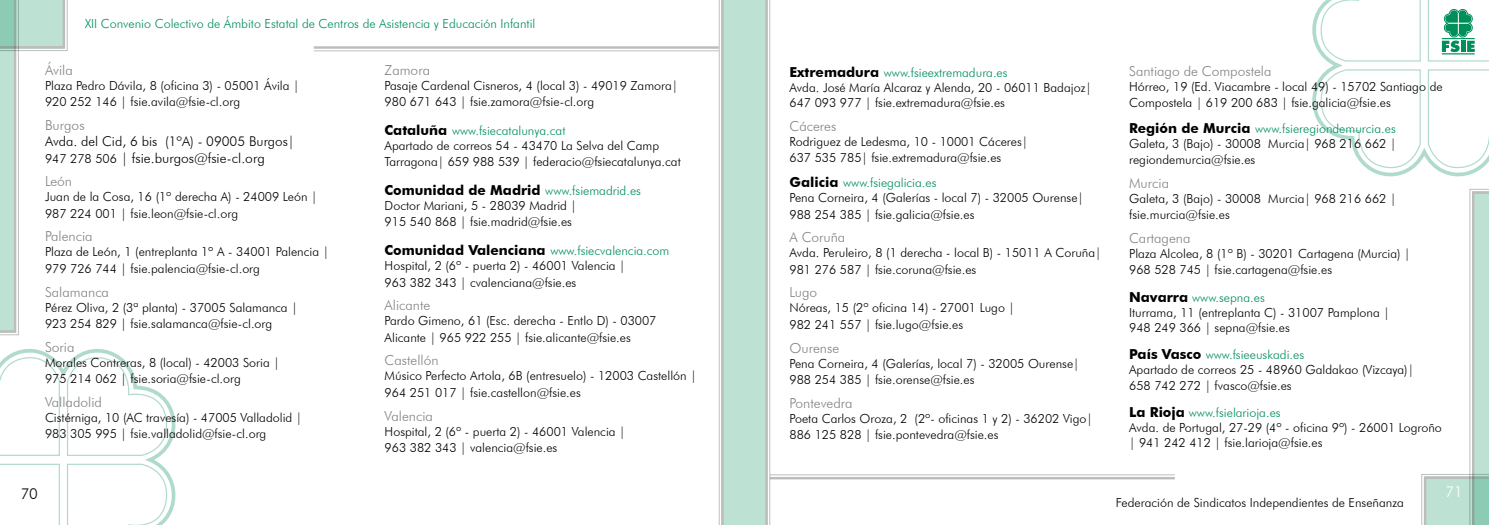
<style>
.page{position:relative;width:1489px;height:525px;background:#fff}
.page>*{position:absolute;margin:0;border:0;box-sizing:border-box;transform-origin:0 0}
.t1{font:300 15px "Futura BT";color:#000}
.t2{font:300 15px "Futura BT";color:#fff}
.t3{font:300 13.75px "Futura BT";color:#838382}
.t4{font:300 13.75px/23.6px "Futura BT";color:#000}
.t5{font:700 13.75px "Futura BT";color:#000}
.t6{font:300 13.5px "Futura BT";color:#000}
.t7{font:300 12.5px/16.5px "Futura BT";color:#000}
.t8{font:300 12.5px "Futura BT";color:#008f5b}
.s1{font-size:13.38px}
.s2{font-size:12.5px}
.s3{color:#838382}
.s4{font-weight:700;font-size:13.75px}
.s5{color:#008f5b}
.s6{font-weight:300;font-size:12.5px;color:#008f5b}
</style>
<div class="page">
<svg style="left:0;top:0;width:68px;height:335px"></svg>
<svg style="left:718px;top:0;width:52px;height:524px;background:#c3e1d6"></svg>
<svg style="left:1421px;top:188px;width:67px;height:336px"></svg>
<hr style="left:314px;top:50px;width:404px;height:1px;background:#000">
<hr style="left:314px;top:46px;width:404px;height:3px;background:#000">
<hr style="left:770px;top:474px;width:404px;height:1px;background:#000">
<hr style="left:770px;top:476px;width:404px;height:3px;background:#000">
<svg style="left:0;top:349px;width:176px;height:175px"></svg>
<svg style="left:1312px;top:9px;width:162px;height:168px"></svg>
<svg style="left:1318px;top:0;width:170px;height:173px"></svg>
<p class="t8" style="left:85px;top:16px;width:452px">XII Convenio Colectivo de Ámbito Estatal de Centros de Asistencia y Educación Infantil</p>
<p class="t3" style="left:45px;top:61px;width:29px">Ávila</p>
<p class="t7" style="left:45px;top:77px;width:256px">Plaza Pedro Dávila, 8 (oficina 3) - 05001 Ávila |<br>920 252 146 | fsie.avila@fsie-cl.org</p>
<p class="t3" style="left:45px;top:116px;width:41px">Burgos</p>
<p class="t6" style="left:45px;top:133px;width:251px">Avda. del Cid, 6 bis (1<span class="s1">º</span>A) - 09005 Burgos|</p>
<p class="t4" style="left:45px;top:146px;width:221px"><span class="s2">947 278 506</span> | fsie.burgos@fsie-cl.org<br><span class="s3">León</span></p>
<p class="t7" style="left:45px;top:188px;width:274px">Juan de la Cosa, 16 (1º derecha A) - 24009 León |<br>987 224 001 | fsie.leon@fsie-cl.org</p>
<p class="t3" style="left:45px;top:228px;width:49px">Palencia</p>
<p class="t7" style="left:45px;top:243px;width:285px">Plaza de León, 1 (entreplanta 1º A - 34001 Palencia |<br>979 726 744 | fsie.palencia@fsie-cl.org</p>
<p class="t3" style="left:45px;top:283px;width:66px">Salamanca</p>
<p class="t7" style="left:45px;top:298px;width:254px">Pérez Oliva, 2 (3ª planta) - 37005 Salamanca |<br>923 254 829 | fsie.salamanca@fsie-cl.org</p>
<p class="t3" style="left:45px;top:338px;width:31px">Soria</p>
<p class="t7" style="left:45px;top:354px;width:236px">Morales Contreras, 8 (local) - 42003 Soria |<br>975 214 062 | fsie.soria@fsie-cl.org</p>
<p class="t3" style="left:45px;top:393px;width:58px">Valladolid</p>
<p class="t7" style="left:45px;top:409px;width:259px">Cistérniga, 10 (AC travesía) - 47005 Valladolid |<br>983 305 995 | fsie.valladolid@fsie-cl.org</p>
<p class="t3" style="left:384px;top:61px;width:47px">Zamora</p>
<p class="t7" style="left:384px;top:77px;width:295px">Pasaje Cardenal Cisneros, 4 (local 3) - 49019 Zamora|<br>980 671 643 | fsie.zamora@fsie-cl.org</p>
<p class="t7" style="left:384px;top:123px;width:276px;line-height:15px"><span class="s4">Cataluña</span> <span class="s5">www.fsiecatalunya.cat<br></span>Apartado de correos 54 - 43470 La Selva del Camp</p>
<p class="t7" style="left:384px;top:153px;width:297px">Tarragona| 659 988 539 | federacio@fsiecatalunya.cat</p>
<p class="t5" style="left:384px;top:181px;width:258px">Comunidad de Madrid <span class="s6">www.fsiemadrid.es</span></p>
<p class="t7" style="left:384px;top:197px;width:194px">Doctor Mariani, 5 - 28039 Madrid |<br>915 540 868 | fsie.madrid@fsie.es</p>
<p class="t7" style="left:384px;top:243px;width:286px;line-height:15px"><span class="s4">Comunidad Valenciana</span> <span class="s5">www.fsiecvalencia.com<br></span>Hospital, 2 (6º - puerta 2) - 46001 Valencia |</p>
<p class="t7" style="left:384px;top:274px;width:193px">963 382 343 | cvalenciana@fsie.es</p>
<p class="t3" style="left:384px;top:297px;width:47px">Alicante</p>
<p class="t7" style="left:384px;top:312px;width:273px">Pardo Gimeno, 61 (Esc. derecha - Entlo D) - 03007<br>Alicante | 965 922 255 | fsie.alicante@fsie.es</p>
<p class="t3" style="left:384px;top:352px;width:55px">Castellón</p>
<p class="t7" style="left:384px;top:367px;width:313px">Músico Perfecto Artola, 6B (entresuelo) - 12003 Castellón |<br>964 251 017 | fsie.castellon@fsie.es</p>
<p class="t3" style="left:384px;top:407px;width:50px">Valencia</p>
<p class="t7" style="left:384px;top:422px;width:242px">Hospital, 2 (6º - puerta 2) - 46001 Valencia |<br>963 382 343 | valencia@fsie.es</p>
<p class="t7" style="left:789px;top:65px;width:304px;line-height:15px"><span class="s4">Extremadura</span> <span class="s5">www.fsieextremadura.es<br></span>Avda. José María Alcaraz y Alenda, 20 - 06011 Badajoz|<br>647 093 977 | fsie.extremadura@fsie.es</p>
<p class="t3" style="left:789px;top:117px;width:48px">Cáceres</p>
<p class="t7" style="left:789px;top:133px;width:240px">Rodriguez de Ledesma, 10 - 10001 Cáceres|<br>637 535 785| fsie.extremadura@fsie.es</p>
<p class="t7" style="left:789px;top:175px;width:296px;line-height:15px"><span class="s4">Galicia</span> <span class="s5">www.fsiegalicia.es<br></span>Pena Corneira, 4 (Galerías - local 7) - 32005 Ourense|</p>
<p class="t7" style="left:789px;top:206px;width:186px">988 254 385 | fsie.galicia@fsie.es</p>
<p class="t3" style="left:789px;top:229px;width:57px">A Coruña</p>
<p class="t7" style="left:789px;top:244px;width:313px">Avda. Peruleiro, 8 (1 derecha - local B) - 15011 A Coruña|<br>981 276 587 | fsie.coruna@fsie.es</p>
<p class="t3" style="left:789px;top:284px;width:29px">Lugo</p>
<p class="t7" style="left:789px;top:299px;width:227px">Nóreas, 15 (2º oficina 14) - 27001 Lugo |<br>982 241 557 | fsie.lugo@fsie.es</p>
<p class="t3" style="left:789px;top:339px;width:51px">Ourense</p>
<p class="t7" style="left:789px;top:354px;width:291px">Pena Corneira, 4 (Galerías, local 7) - 32005 Ourense|<br>988 254 385 | fsie.orense@fsie.es</p>
<p class="t3" style="left:789px;top:394px;width:65px">Pontevedra</p>
<p class="t7" style="left:789px;top:409px;width:305px">Poeta Carlos Oroza, 2 (2º- oficinas 1 y 2) - 36202 Vigo|<br>886 125 828 | fsie.pontevedra@fsie.es</p>
<p class="t3" style="left:1129px;top:63px;width:144px">Santiago de Compostela</p>
<p class="t7" style="left:1129px;top:78px;width:315px">Hórreo, 19 (Ed. Viacambre - local 49) - 15702 Santiago de<br>Compostela | 619 200 683 | fsie.galicia@fsie.es</p>
<p class="t7" style="left:1129px;top:120px;width:269px;line-height:15px"><span class="s4">Región de Murcia</span> <span class="s5">www.fsieregiondemurcia.es<br></span>Galeta, 3 (Bajo) - 30008 Murcia| 968 216 662 |</p>
<p class="t7" style="left:1129px;top:151px;width:128px">regiondemurcia@fsie.es</p>
<p class="t3" style="left:1129px;top:174px;width:41px">Murcia</p>
<p class="t7" style="left:1129px;top:190px;width:269px">Galeta, 3 (Bajo) - 30008 Murcia| 968 216 662 | fsie.murcia@fsie.es</p>
<p class="t3" style="left:1129px;top:229px;width:63px">Cartagena</p>
<p class="t7" style="left:1129px;top:245px;width:283px">Plaza Alcolea, 8 (1º B) - 30201 Cartagena (Murcia) |<br>968 528 745 | fsie.cartagena@fsie.es</p>
<p class="t7" style="left:1129px;top:289px;width:262px;line-height:15px"><span class="s4">Navarra</span> <span class="s5">www.sepna.es<br></span>Iturrama, 11 (entreplanta C) - 31007 Pamplona |<br>948 249 366 | sepna@fsie.es</p>
<p class="t7" style="left:1129px;top:346px;width:286px;line-height:15px"><span class="s4">País Vasco</span> <span class="s5">www.fsieeuskadi.es<br></span>Apartado de correos 25 - 48960 Galdakao (Vizcaya)|</p>
<p class="t7" style="left:1129px;top:372px;width:164px;line-height:27.1px">658 742 272 | fvasco@fsie.es<br><span class="s4">La Rioja</span> <span class="s5">www.fsielarioja.es</span></p>
<p class="t7" style="left:1129px;top:420px;width:314px;line-height:15px">Avda. de Portugal, 27-29 (4º - oficina 9º) - 26001 Logroño | 941 242 412 | fsie.larioja@fsie.es</p>
<p class="t1" style="left:21px;top:484px;width:19px">70</p>
<p class="t2" style="left:1445px;top:482px;width:19px">71</p>
<p class="t7" style="left:1115px;top:494px;width:289px">Federación de Sindicatos Independientes de Enseñanza</p>
</div>
